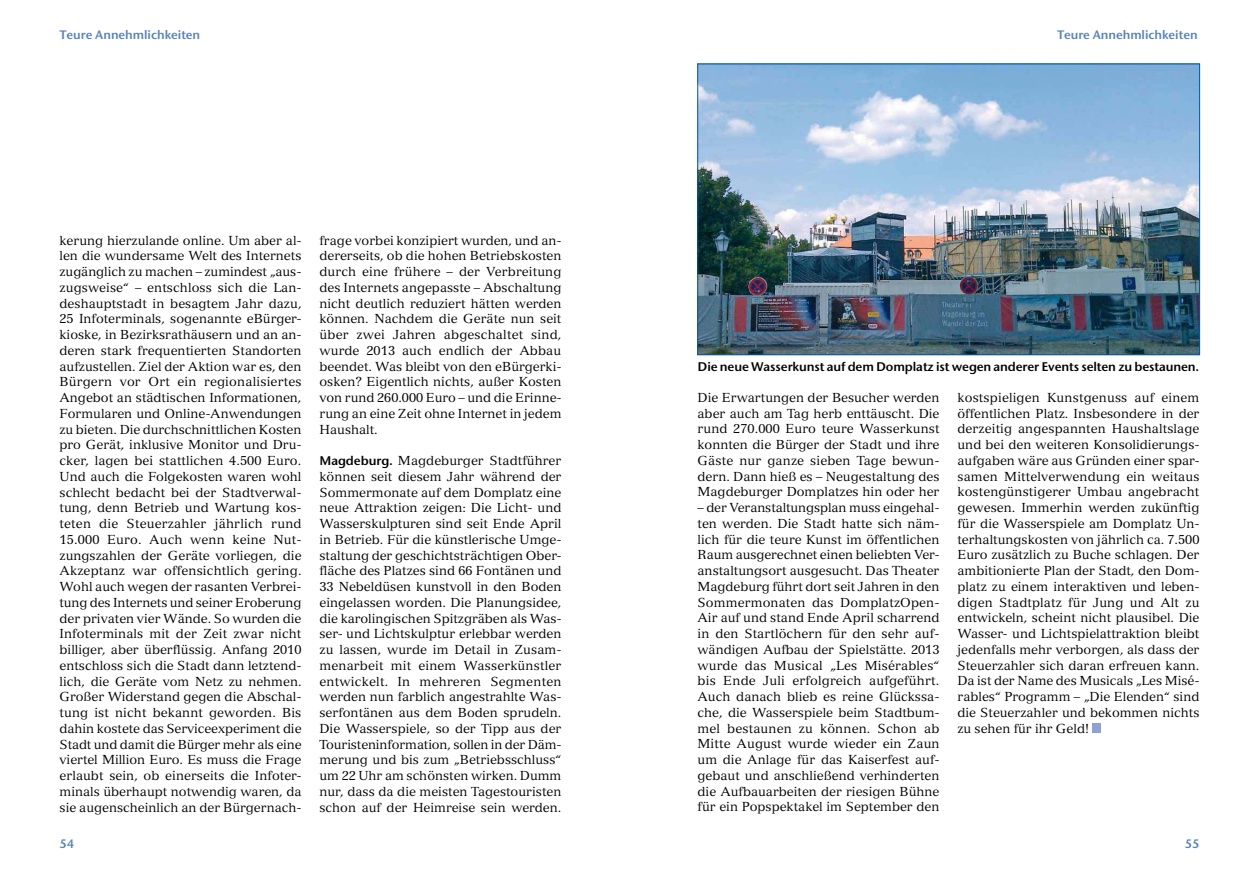
<style>
.page{position:relative;width:1259px;height:893px;background:#fff}
.page>*{position:absolute;margin:0;border:0;box-sizing:border-box;transform-origin:0 0}
.t1{font:12.75px/15.8px "Versailles";color:#000;text-align:justify}
.t2{font:12.75px "Stone San Itc T Semi";letter-spacing:-.01em;color:#000}
.t3{font:12.45px "Stone San Itc T Semi";color:#5781bc}
.s1{font-family:"Stone San Itc T Semi"}
</style>
<div class="page">
<div style="left:1092px;top:723px;width:9px;height:10px;background:#8da2cf"></div>
<img style="left:699px;top:66px;width:498px;height:287px">
<div style="left:697px;top:64px;width:502px;height:291px;border:1px solid #0057a3"></div>
<p class="t3" style="left:60px;top:29px;width:142px">Teure Annehmlichkeiten</p>
<p class="t3" style="left:1057px;top:29px;width:142px">Teure Annehmlichkeiten</p>
<p class="t1" style="left:60px;top:234px;width:243px">kerung hierzulande online. Um aber al&shy;len die wundersame Welt des Internets zugänglich zu machen – zumindest „aus&shy;zugsweise“ – entschloss sich die Lan&shy;deshauptstadt in besagtem Jahr dazu, 25 Infoterminals, sogenannte eBürger&shy;kioske, in Bezirksrathäusern und an an&shy;deren stark frequentierten Standorten aufzustellen. Ziel der Aktion war es, den Bürgern vor Ort ein regionalisiertes Angebot an städtischen Informationen, Formularen und Online-Anwendungen zu bieten. Die durchschnittlichen Kosten pro Gerät, inklusive Monitor und Dru&shy;cker, lagen bei stattlichen 4.500 Euro.<br>Und auch die Folgekosten waren wohl schlecht bedacht bei der Stadtverwal&shy;tung, denn Betrieb und Wartung kos&shy;teten die Steuerzahler jährlich rund 15.000 Euro. Auch wenn keine Nut&shy;zungszahlen der Geräte vorliegen, die Akzeptanz war offensichtlich gering.<br>Wohl auch wegen der rasanten Verbrei&shy;tung des Internets und seiner Eroberung der privaten vier Wände. So wurden die Infoterminals mit der Zeit zwar nicht billiger, aber überflüssig. Anfang 2010 entschloss sich die Stadt dann letztend&shy;lich, die Geräte vom Netz zu nehmen.<br>Großer Widerstand gegen die Abschal&shy;tung ist nicht bekannt geworden. Bis dahin kostete das Serviceexperiment die Stadt und damit die Bürger mehr als eine viertel Million Euro. Es muss die Frage erlaubt sein, ob einerseits die Infoter&shy;minals überhaupt notwendig waren, da sie augenscheinlich an der Bürgernach-</p>
<p class="t1" style="left:319px;top:233px;width:243px">frage vorbei konzipiert wurden, und an&shy;dererseits, ob die hohen Betriebskosten durch eine frühere – der Verbreitung des Internets angepasste – Abschaltung nicht deutlich reduziert hätten werden können. Nachdem die Geräte nun seit über zwei Jahren abgeschaltet sind, wurde 2013 auch endlich der Abbau beendet. Was bleibt von den eBürgerki&shy;osken? Eigentlich nichts, außer Kosten von rund 260.000 Euro – und die Erinne&shy;rung an eine Zeit ohne Internet in jedem Haushalt.</p>
<p class="t1" style="left:319px;top:454px;width:244px"><span class="s1">Magdeburg.</span> Magdeburger Stadtführer können seit diesem Jahr während der Sommermonate auf dem Domplatz eine neue Attraktion zeigen: Die Licht- und Wasserskulpturen sind seit Ende April in Betrieb. Für die künstlerische Umge&shy;staltung der geschichtsträchtigen Ober&shy;fläche des Platzes sind 66 Fontänen und 33 Nebeldüsen kunstvoll in den Boden eingelassen worden. Die Planungsidee, die karolingischen Spitzgräben als Was&shy;ser- und Lichtskulptur erlebbar werden zu lassen, wurde im Detail in Zusam&shy;menarbeit mit einem Wasserkünstler entwickelt. In mehreren Segmenten werden nun farblich angestrahlte Was&shy;serfontänen aus dem Boden sprudeln.<br>Die Wasserspiele, so der Tipp aus der Touristeninformation, sollen in der Däm&shy;merung und bis zum „Betriebsschluss“ um 22 Uhr am schönsten wirken. Dumm nur, dass da die meisten Tagestouristen schon auf der Heimreise sein werden.</p>
<p class="t2" style="left:697px;top:360px;width:503px">Die neue Wasserkunst auf dem Domplatz ist wegen anderer Events selten zu bestaunen.</p>
<p class="t1" style="left:697px;top:391px;width:243px">Die Erwartungen der Besucher werden aber auch am Tag herb enttäuscht. Die rund 270.000 Euro teure Wasserkunst konnten die Bürger der Stadt und ihre Gäste nur ganze sieben Tage bewun&shy;dern. Dann hieß es – Neugestaltung des Magdeburger Domplatzes hin oder her</p>
<p class="t1" style="left:697px;top:501px;width:243px">– der Veranstaltungsplan muss eingehal&shy;ten werden. Die Stadt hatte sich näm&shy;lich für die teure Kunst im öffentlichen Raum ausgerechnet einen beliebten Ver&shy;anstaltungsort ausgesucht. Das Theater Magdeburg führt dort seit Jahren in den Sommermonaten das DomplatzOpen-Air auf und stand Ende April scharrend in den Startlöchern für den sehr auf&shy;wändigen Aufbau der Spielstätte. 2013 wurde das Musical „Les Misérables“ bis Ende Juli erfolgreich aufgeführt.<br>Auch danach blieb es reine Glückssa&shy;che, die Wasserspiele beim Stadtbum&shy;mel bestaunen zu können. Schon ab Mitte August wurde wieder ein Zaun um die Anlage für das Kaiserfest auf&shy;gebaut und anschließend verhinderten die Aufbauarbeiten der riesigen Bühne für ein Popspektakel im September den</p>
<p class="t1" style="left:957px;top:391px;width:243px">kostspieligen Kunstgenuss auf einem öffentlichen Platz. Insbesondere in der derzeitig angespannten Haushaltslage und bei den weiteren Konsolidierungs&shy;aufgaben wäre aus Gründen einer spar&shy;samen Mittelverwendung ein weitaus kostengünstigerer Umbau angebracht gewesen. Immerhin werden zukünftig für die Wasserspiele am Domplatz Un&shy;terhaltungskosten von jährlich ca. 7.500<br>Euro zusätzlich zu Buche schlagen. Der ambitionierte Plan der Stadt, den Dom&shy;platz zu einem interaktiven und leben&shy;digen Stadtplatz für Jung und Alt zu entwickeln, scheint nicht plausibel. Die Wasser- und Lichtspielattraktion bleibt jedenfalls mehr verborgen, als dass der Steuerzahler sich daran erfreuen kann.<br>Da ist der Name des Musicals „Les Misé&shy;rables“ Programm – „Die Elenden“ sind die Steuerzahler und bekommen nichts zu sehen für ihr Geld!</p>
<p class="t3" style="left:60px;top:837px;width:16px">54</p>
<p class="t3" style="left:1184px;top:837px;width:16px">55</p>
</div>
